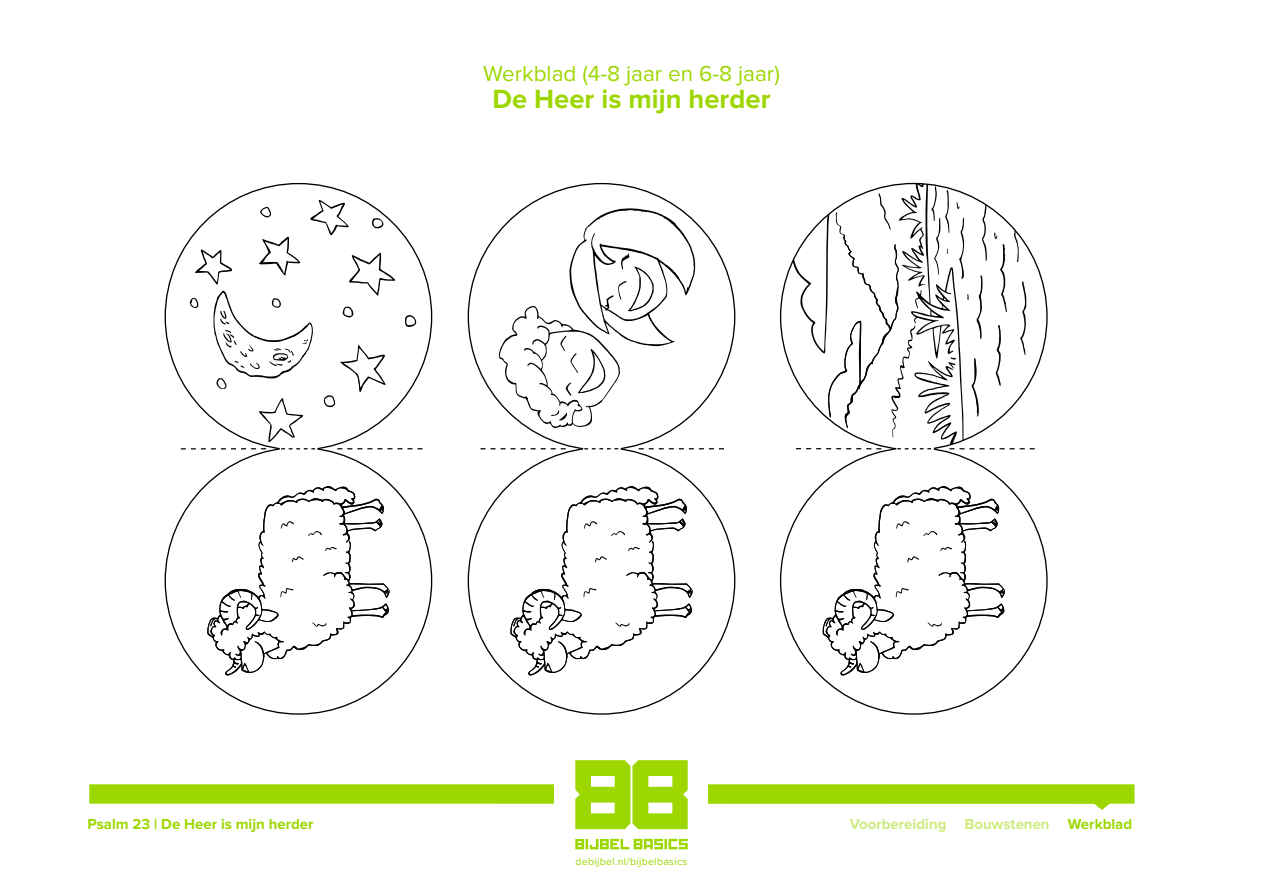
<style>
.page{position:relative;width:1263px;height:893px;background:#fff}
.page>*{position:absolute;margin:0;border:0;box-sizing:border-box;transform-origin:0 0}
.t1{font:700 27.3px "Proxima Nova";color:#9dd700}
.t2{font:22.5px "Proxima Nova";color:#9dd700}
.t3{font:700 15px "Proxima Nova";color:#ceeb80}
.t4{font:700 15px "Proxima Nova";color:#9dd700}
.t5{font:10.5px "Proxima Nova";letter-spacing:.03em;color:#9dd700}
.s1{color:#9dd700}
</style>
<div class="page">
<svg style="left:823px;top:486px;width:182px;height:190px"></svg>
<svg style="left:498px;top:208px;width:198px;height:220px"></svg>
<svg style="left:510px;top:486px;width:183px;height:190px"></svg>
<svg style="left:584px;top:448px;width:38px;height:1px"></svg>
<svg style="left:405px;top:315px;width:11px;height:12px"></svg>
<svg style="left:189px;top:199px;width:206px;height:243px"></svg>
<svg style="left:207px;top:486px;width:183px;height:190px"></svg>
<div style="left:280px;top:437px;width:37px;height:23px;background:#fff;border-radius:50%"></div>
<svg style="left:281px;top:448px;width:37px;height:1px"></svg>
<svg style="left:180px;top:448px;width:86px;height:1px"></svg>
<svg style="left:337px;top:448px;width:86px;height:1px"></svg>
<svg style="left:480px;top:448px;width:86px;height:1px"></svg>
<svg style="left:638px;top:448px;width:86px;height:1px"></svg>
<svg style="left:792px;top:184px;width:243px;height:266px"></svg>
<svg style="left:575px;top:839px;width:113px;height:10px"></svg>
<svg style="left:89px;top:760px;width:1045px;height:69px"></svg>
<h2 class="t2" style="left:483px;top:63px;width:298px">Werkblad (4-8 jaar en 6-8 jaar)</h2>
<h1 class="t1" style="left:492px;top:87px;width:280px">De Heer is mijn herder</h1>
<p class="t4" style="left:87px;top:817px;width:228px">Psalm 23 | De Heer is mijn herder</p>
<p class="t5" style="left:575px;top:856px;width:113px">debijbel.nl/bijbelbasics</p>
<p class="t3" style="left:850px;top:817px;width:284px">Voorbereiding Bouwstenen <span class="s1">Werkblad</span></p>
</div>
